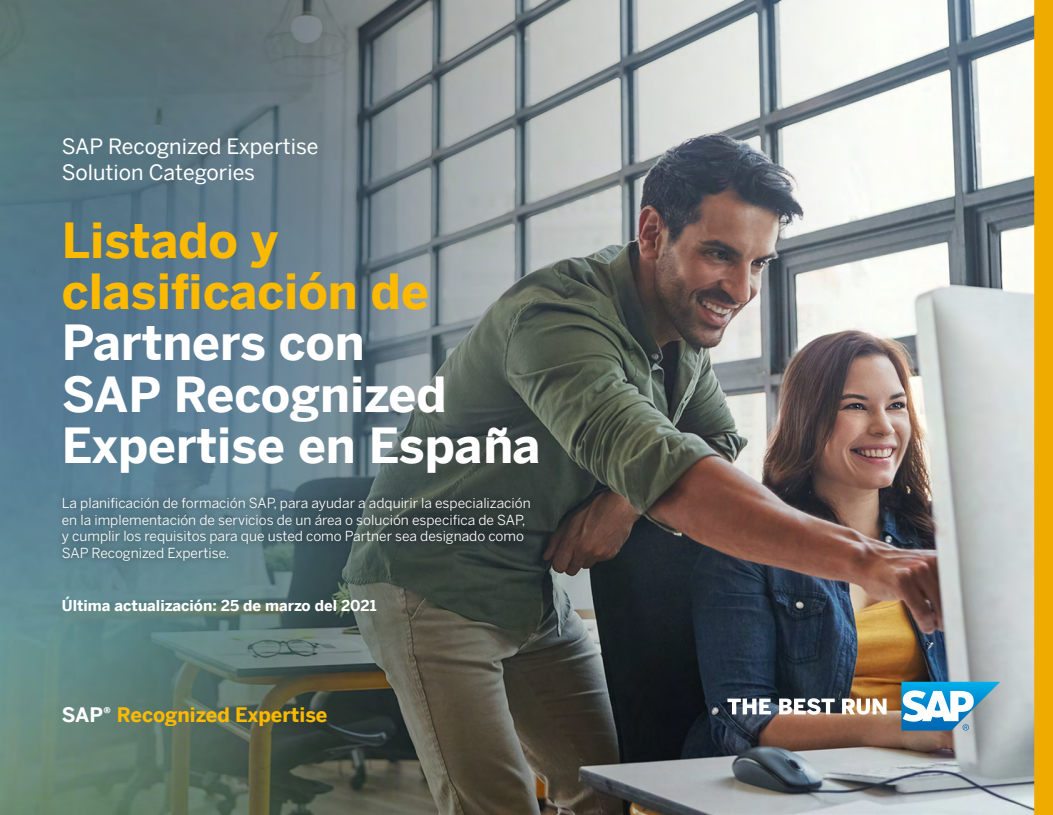
<style>
.page{position:relative;width:1053px;height:815px;background:#fff}
.page>*{position:absolute;margin:0;border:0;box-sizing:border-box;transform-origin:0 0}
.t1{font:700 48.38px/51.2px "Benton Sans";color:#fff}
.t2{font:700 48.38px/51.2px "Benton Sans";color:#fbba00}
.t3{font:21.12px/25.4px "Benton Sans";color:#fff}
.t4{font:700 20px "Benton Sans";color:#fbba00}
.t5{font:700 15px "Benton Sans";color:#fff}
.t6{font:13.75px/16.5px "Benton Sans";color:#fff}
.s1{color:#fff}
</style>
<div class="page">
<img style="left:0;top:0;width:1034px;height:815px">
<div style="left:1034px;top:0;width:18px;height:815px;background:#f0ab00"></div>
<svg style="left:727px;top:698px;width:159px;height:17px"></svg>
<svg style="left:901px;top:682px;width:99px;height:49px"></svg>
<div style="left:54px;top:490px;width:484px;height:78px;background:#000;opacity:.49"></div>
<h2 class="t3" style="left:62px;top:131px;width:258px">SAP Recognized Expertise<br>Solution Categories</h2>
<h1 class="t2" style="left:62px;top:210px;width:368px">Listado y clasificación de</h1>
<h1 class="t1" style="left:62px;top:312px;width:480px">Partners con<br>SAP Recognized<br>Expertise en España</h1>
<p class="t6" style="left:62px;top:495px;width:470px">La planificación de formación SAP, para ayudar a adquirir la especialización en la implementación de servicios de un área o solución especifica de SAP, y cumplir los requisitos para que usted como Partner sea designado como SAP Recognized Expertise.</p>
<p class="t5" style="left:62px;top:593px;width:316px">Última actualización: 25 de marzo del 2021</p>
<h3 class="t4" style="left:62px;top:697px;width:267px"><span class="s1">SAP®</span> Recognized Expertise</h3>
</div>
